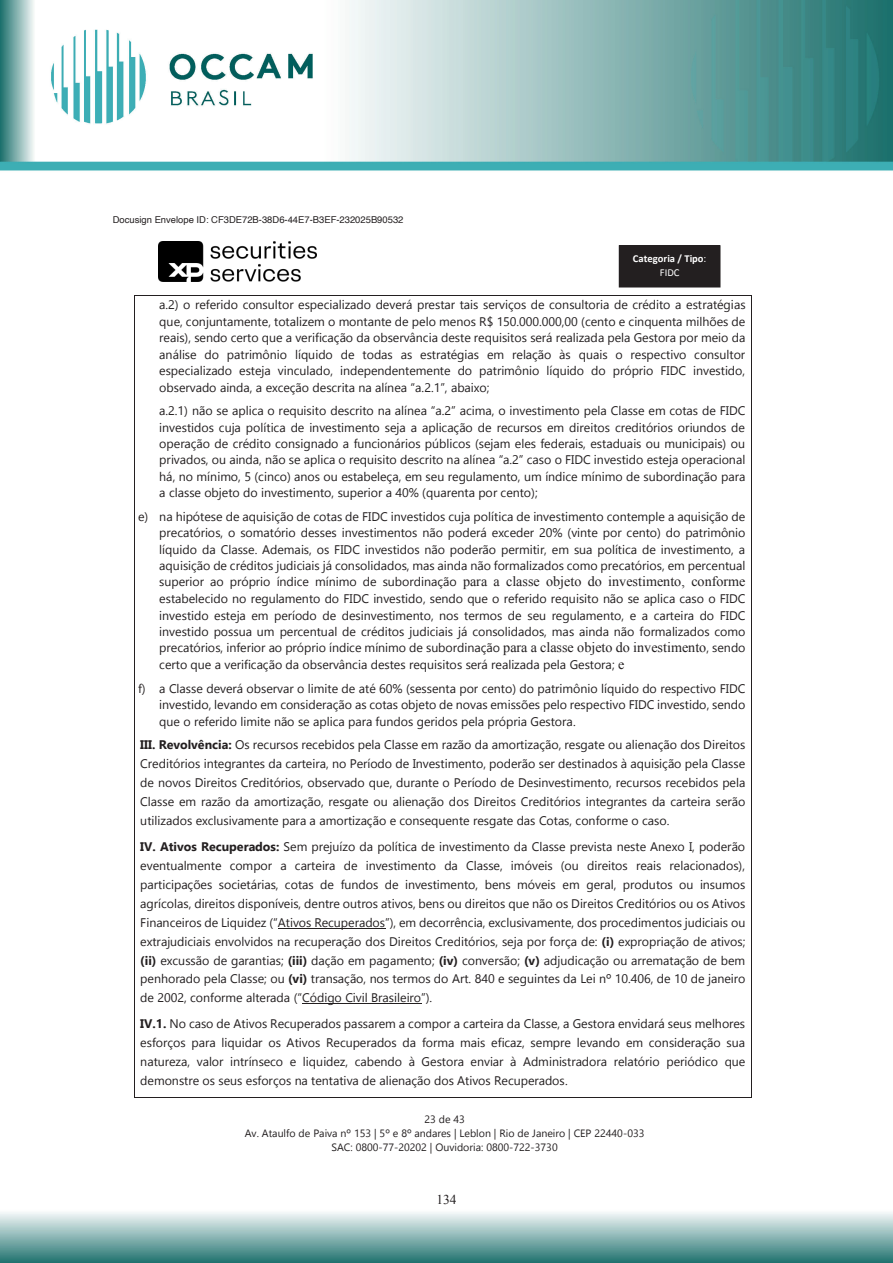
<style>
.page{position:relative;width:893px;height:1263px;background:#fff}
.page>*{position:absolute;margin:0;border:0;box-sizing:border-box;transform-origin:0 0}
.t1{font:13.5px "Times New Roman";color:#231f20}
.t2{font:12.45px/18.9px "Gadugi";color:#231f20;text-align:justify}
.t3{font:10.65px/14.1px "Gadugi";color:#231f20;text-align:center}
.t4{font:700 10.65px/14.9px "Calibri";color:#fff;text-align:center}
.t5{font:9.45px "Helvetica";color:#231f20}
.s1{font-weight:400}
.s2{font-family:"Times New Roman";font-size:14.1px}
.s3{font-weight:700}
</style>
<div class="page">
<img style="left:1px;top:0;width:892px;height:1263px">
<div style="left:619px;top:246px;width:101px;height:41px;background:#231f20"></div>
<div style="left:619px;top:245px;width:101px;height:42px;border:1px solid #231f20"></div>
<img style="left:158px;top:241px;width:158px;height:41px">
<hr style="left:278px;top:928px;width:107px;height:1px;background:#231f20">
<hr style="left:302px;top:1003px;width:119px;height:1px;background:#231f20">
<hr style="left:134px;top:295px;width:618px;height:1px;background:#231f20">
<hr style="left:134px;top:296px;width:1px;height:801px;background:#231f20">
<hr style="left:134px;top:1097px;width:618px;height:1px;background:#231f20">
<hr style="left:752px;top:296px;width:1px;height:801px;background:#231f20">
<div style="left:110px;top:213px;width:297px;height:14px;background:#fff"></div>
<p class="t5" style="left:113px;top:213px;width:292px">Docusign Envelope ID: CF3DE72B-38D6-44E7-B3EF-232025B90532</p>
<p class="t4" style="left:633px;top:251px;width:75px">Categoria / Tipo<span class="s1">:<br>FIDC</span></p>
<p class="t2" style="left:159px;top:297px;width:588px;line-height:16.5px">a.2) o referido consultor especializado deverá prestar tais serviços de consultoria de crédito a estratégias que, conjuntamente, totalizem o montante de pelo menos R$ 150.000.000,00 (cento e cinquenta milhões de reais), sendo certo que a verificação da observância deste requisitos será realizada pela Gestora por meio da análise do patrimônio líquido de todas as estratégias em relação às quais o respectivo consultor especializado esteja vinculado, independentemente do patrimônio líquido do próprio FIDC investido, observado ainda, a exceção descrita na alínea “a.2.1”, abaixo;</p>
<p class="t2" style="left:159px;top:402px;width:588px;line-height:16.5px">a.2.1) não se aplica o requisito descrito na alínea “a.2” acima, o investimento pela Classe em cotas de FIDC investidos cuja política de investimento seja a aplicação de recursos em direitos creditórios oriundos de operação de crédito consignado a funcionários públicos (sejam eles federais, estaduais ou municipais) ou privados, ou ainda, não se aplica o requisito descrito na alínea “a.2” caso o FIDC investido esteja operacional há, no mínimo, 5 (cinco) anos ou estabeleça, em seu regulamento, um índice mínimo de subordinação para a classe objeto do investimento, superior a 40% (quarenta por cento);</p>
<p class="t2" style="left:159px;top:508px;width:588px;line-height:16.4px;text-indent:-21px">e) na hipótese de aquisição de cotas de FIDC investidos cuja política de investimento contemple a aquisição de precatórios, o somatório desses investimentos não poderá exceder 20% (vinte por cento) do patrimônio líquido da Classe. Ademais, os FIDC investidos não poderão permitir, em sua política de investimento, a aquisição de créditos judiciais já consolidados, mas ainda não formalizados como precatórios, em percentual superior ao próprio índice mínimo de subordinação <span class="s2">para a classe objeto do investimento, conforme </span>estabelecido no regulamento do FIDC investido, sendo que o referido requisito não se aplica caso o FIDC investido esteja em período de desinvestimento, nos termos de seu regulamento, e a carteira do FIDC investido possua um percentual de créditos judiciais já consolidados, mas ainda não formalizados como precatórios, inferior ao próprio índice mínimo de subordinação <span class="s2">para a classe objeto do investimento</span>, sendo certo que a verificação da observância destes requisitos será realizada pela Gestora; <span class="s2">e</span></p>
<p class="t2" style="left:159px;top:680px;width:588px;line-height:16.5px;text-indent:-21px">f) a Classe deverá observar o limite de até 60% (sessenta por cento) do patrimônio líquido do respectivo FIDC investido, levando em consideração as cotas objeto de novas emissões pelo respectivo FIDC investido, sendo que o referido limite não se aplica para fundos geridos pela própria Gestora.</p>
<p class="t2" style="left:140px;top:735px;width:607px"><span class="s3">III. Revolvência:</span> Os recursos recebidos pela Classe em razão da amortização, resgate ou alienação dos Direitos Creditórios integrantes da carteira, no Período de Investimento, poderão ser destinados à aquisição pela Classe de novos Direitos Creditórios, observado que, durante o Período de Desinvestimento, recursos recebidos pela Classe em razão da amortização, resgate ou alienação dos Direitos Creditórios integrantes da carteira serão utilizados exclusivamente para a amortização e consequente resgate das Cotas, conforme o caso.</p>
<p class="t2" style="left:140px;top:837px;width:607px"><span class="s3">IV. Ativos Recuperados:</span> Sem prejuízo da política de investimento da Classe prevista neste Anexo I, poderão eventualmente compor a carteira de investimento da Classe, imóveis (ou direitos reais relacionados), participações societárias, cotas de fundos de investimento, bens móveis em geral, produtos ou insumos agrícolas, direitos disponíveis, dentre outros ativos, bens ou direitos que não os Direitos Creditórios ou os Ativos Financeiros de Liquidez (“Ativos Recuperados”), em decorrência, exclusivamente, dos procedimentos judiciais ou extrajudiciais envolvidos na recuperação dos Direitos Creditórios, seja por força de: <span class="s3">(i)</span> expropriação de ativos; <span class="s3">(ii)</span> excussão de garantias; <span class="s3">(iii)</span> dação em pagamento; <span class="s3">(iv)</span> conversão; <span class="s3">(v)</span> adjudicação ou arrematação de bem penhorado pela Classe; ou <span class="s3">(vi)</span> transação, nos termos do Art. 840 e seguintes da Lei nº 10.406, de 10 de janeiro de 2002, conforme alterada (“Código Civil Brasileiro”).</p>
<p class="t2" style="left:140px;top:1014px;width:607px"><span class="s3">IV.1.</span> No caso de Ativos Recuperados passarem a compor a carteira da Classe, a Gestora envidará seus melhores esforços para liquidar os Ativos Recuperados da forma mais eficaz, sempre levando em consideração sua natureza, valor intrínseco e liquidez, cabendo à Gestora enviar à Administradora relatório periódico que demonstre os seus esforços na tentativa de alienação dos Ativos Recuperados.</p>
<p class="t3" style="left:245px;top:1112px;width:401px">23 de 43<br>Av. Ataulfo de Paiva nº 153 | 5º e 8º andares | Leblon | Rio de Janeiro | CEP 22440-033<br>SAC: 0800-77-20202 | Ouvidoria: 0800-722-3730</p>
<p class="t1" style="left:436px;top:1190px;width:22px">134</p>
</div>
